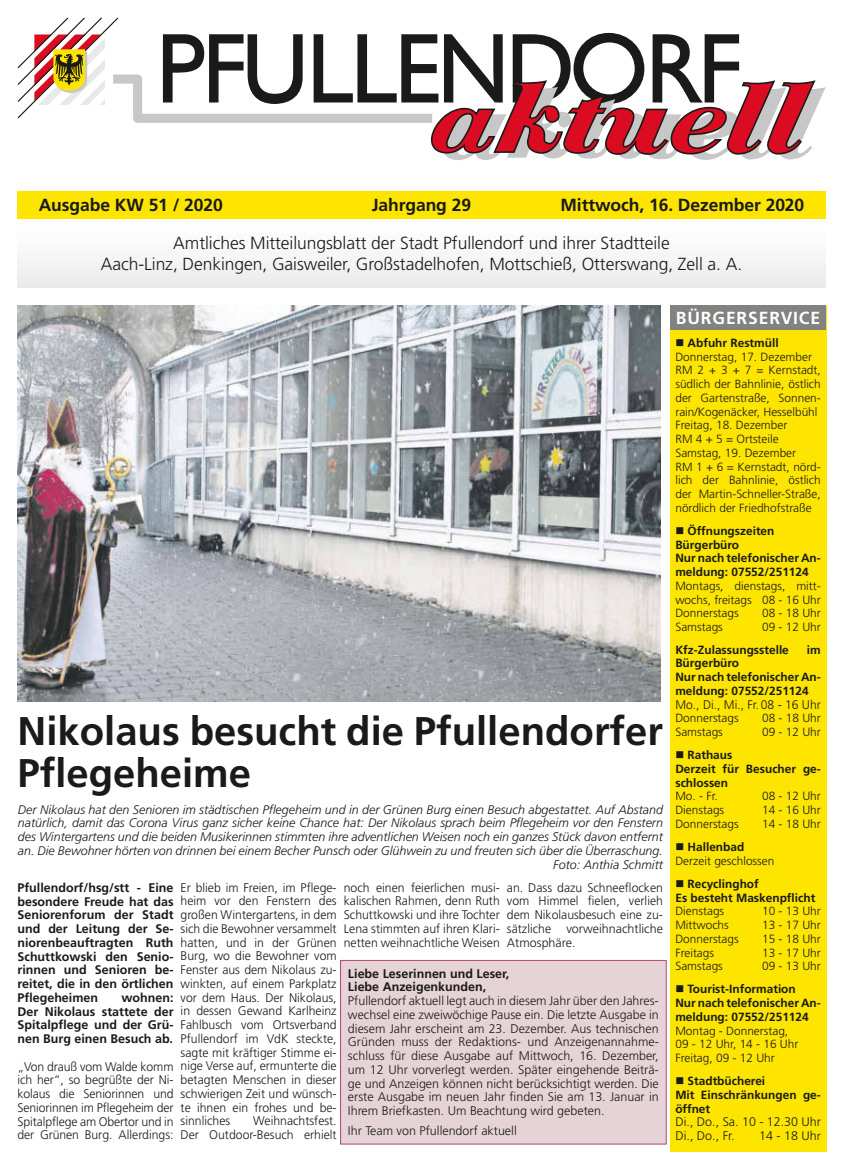
<style>
.page{position:relative;width:844px;height:1169px;background:#fff}
.page>*{position:absolute;margin:0;border:0;box-sizing:border-box;transform-origin:0 0}
.t1{font:700 40px/42.5px "Frutiger LT Std";color:#1a1a18}
.t2{font:300 17.5px/21.2px "Frutiger LT Std";letter-spacing:-.005em;color:#1a1a18;text-align:center}
.t3{font:700 17.5px "Frutiger LT Std";letter-spacing:-.005em;color:#1a1a18}
.t4{font:700 17.5px "Frutiger LT Std";letter-spacing:.05em;color:#fff}
.t5{font:300 12.5px/13.8px "Frutiger LT Std";color:#1a1a18;text-align:justify}
.t6{font:italic 300 12.5px/13.8px "Frutiger LT Std";color:#1a1a18;text-align:right}
.t7{font:700 12.5px/13.8px "Frutiger";color:#1a1a18;text-align:justify}
.t8{font:300 11.88px/13.8px "Frutiger LT Std";color:#1a1a18}
.t9{font:700 11.88px/13.8px "Frutiger";color:#1a1a18}
.s1{font-size:11.88px}
</style>
<div class="page">
<svg style="left:18px;top:17px;width:807px;height:143px"></svg>
<div style="left:18px;top:218px;width:807px;height:70px;background:#f6f6f6"></div>
<div style="left:18px;top:191px;width:807px;height:27px;background:#fde500"></div>
<div style="left:670px;top:306px;width:156px;height:845px;background:#fde500"></div>
<div style="left:670px;top:306px;width:156px;height:24px;background:#828281"></div>
<div style="left:340px;top:960px;width:326px;height:184px;background:#e6d3d8"></div>
<div style="left:340px;top:960px;width:326px;height:184px;border:1px solid #b14669"></div>
<img style="left:18px;top:306px;width:643px;height:395px">
<h2 class="t3" style="left:39px;top:195px;width:186px">Ausgabe KW 51 / 2020</h2>
<h2 class="t3" style="left:372px;top:195px;width:101px">Jahrgang 29</h2>
<h2 class="t3" style="left:560px;top:195px;width:245px">Mittwoch, 16. Dezember 2020</h2>
<h2 class="t2" style="left:101px;top:233px;width:643px">Amtliches Mitteilungsblatt der Stadt Pfullendorf und ihrer Stadtteile<br>Aach-Linz, Denkingen, Gaisweiler, Großstadelhofen, Mottschieß, Otterswang, Zell a. A.</h2>
<h2 class="t4" style="left:676px;top:308px;width:146px">BÜRGERSERVICE</h2>
<h1 class="t1" style="left:18px;top:710px;width:647px">Nikolaus besucht die Pfullendorfer<br>Pflegeheime</h1>
<p class="t6" style="left:18px;top:802px;width:646px">Der Nikolaus hat den Senioren im städtischen Pflegeheim und in der Grünen Burg einen Besuch abgestattet. Auf Abstand natürlich, damit das Corona Virus ganz sicher keine Chance hat: Der Nikolaus sprach beim Pflegeheim vor den Fenstern des Wintergartens und die beiden Musikerinnen stimmten ihre adventlichen Weisen noch ein ganzes Stück davon entfernt an. Die Bewohner hörten von drinnen bei einem Becher Punsch oder Glühwein zu und freuten sich über die Überraschung.<br>Foto: Anthia Schmitt</p>
<p class="t5" style="left:181px;top:880px;width:158px">Er blieb im Freien, im Pflege&shy;heim vor den Fenstern des großen Wintergartens, in dem sich die Bewohner versammelt hatten, und in der Grünen Burg, wo die Bewohner vom Fenster aus dem Nikolaus zu&shy;winkten, auf einem Parkplatz vor dem Haus. Der Nikolaus, in dessen Gewand Karlheinz Fahlbusch vom Ortsverband Pfullendorf im VdK steckte, sagte mit kräftiger Stimme ei&shy;nige Verse auf, ermunterte die betagten Menschen in dieser schwierigen Zeit und wünsch&shy;te ihnen ein frohes und be&shy;sinnliches</p>
<p class="t7" style="left:18px;top:880px;width:158px">Pfullendorf/hsg/stt - Eine besondere Freude hat das Seniorenforum der Stadt und der Leitung der Se&shy;niorenbeauftragten Ruth Schuttkowski den Senio&shy;rinnen und Senioren be&shy;reitet, die in den örtlichen Pflegeheimen</p>
<p class="t7" style="left:18px;top:990px;width:158px;text-indent:104px">wohnen:<br>Der Nikolaus stattete der Spitalpflege und der Grü&shy;nen Burg einen Besuch ab.</p>
<p class="t5" style="left:18px;top:1059px;width:158px">„Von drauß vom Walde komm ich her“, so begrüßte der Ni&shy;kolaus die Seniorinnen und Seniorinnen im Pflegeheim der Spitalpflege am Obertor und in der Grünen Burg. Allerdings:</p>
<p class="t5" style="left:181px;top:1114px;width:158px;text-align:right">Weihnachtsfest.<br>Der Outdoor-Besuch erhielt</p>
<p class="t5" style="left:344px;top:880px;width:158px">noch einen feierlichen musi&shy;kalischen Rahmen, denn Ruth Schuttkowski und ihre Tochter Lena stimmten auf ihren Klari&shy;netten weihnachtliche Weisen</p>
<p class="t5" style="left:507px;top:880px;width:158px">an. Dass dazu Schneeflocken vom Himmel fielen, verlieh dem Nikolausbesuch eine zu&shy;sätzliche vorweihnachtliche Atmosphäre.</p>
<p class="t7" style="left:348px;top:966px;width:163px">Liebe Leserinnen und Leser,<br>Liebe Anzeigenkunden,</p>
<p class="t5" style="left:348px;top:994px;width:312px">Pfullendorf aktuell legt auch in diesem Jahr über den Jahres&shy;wechsel eine zweiwöchige Pause ein. Die letzte Ausgabe in diesem Jahr erscheint am 23. Dezember. Aus technischen Gründen muss der Redaktions- und Anzeigenannahme&shy;schluss für diese Ausgabe auf Mittwoch, 16. Dezember, um 12 Uhr vorverlegt werden. Später eingehende Beiträ&shy;ge und Anzeigen können nicht berücksichtigt werden. Die erste Ausgabe im neuen Jahr finden Sie am 13. Januar in Ihrem Briefkasten. Um Beachtung wird gebeten.</p>
<p class="t5" style="left:348px;top:1124px;width:170px">Ihr Team von Pfullendorf aktuell</p>
<p class="t9" style="left:675px;top:336px;width:105px">■ Abfuhr Restmüll</p>
<p class="t8" style="left:675px;top:350px;width:147px">Donnerstag, 17. Dezember<br>RM 2 + 3 + 7 = Kernstadt, südlich der Bahnlinie, östlich der Gartenstraße, Sonnen&shy;rain/Kogenäcker, Hesselbühl<br>Freitag, 18. Dezember<br>RM 4 + 5 = Ortsteile<br>Samstag, 19. Dezember<br>RM 1 + 6 = Kernstadt, nörd&shy;lich der Bahnlinie, östlich der Martin-Schneller-Straße, nördlich der Friedhofstraße</p>
<p class="t9" style="left:675px;top:524px;width:147px">■ Öffnungszeiten<br>Bürgerbüro<br>Nur nach telefonischer An&shy;meldung: 07552/251124</p>
<p class="t8" style="left:675px;top:579px;width:147px;text-align:justify">Montags, dienstags, mitt&shy;wochs, freitags 08 - 16 Uhr Donnerstags</p>
<p class="t8" style="left:762px;top:607px;width:60px">08 - 18 Uhr</p>
<p class="t8" style="left:675px;top:620px;width:49px">Samstags</p>
<p class="t8" style="left:762px;top:620px;width:60px">09 - 12 Uhr</p>
<p class="t9" style="left:675px;top:642px;width:115px">Kfz-Zulassungsstelle</p>
<p class="t9" style="left:807px;top:642px;width:15px">im</p>
<p class="t9" style="left:675px;top:656px;width:147px">Bürgerbüro<br>Nur nach telefonischer An&shy;meldung: 07552/251124</p>
<p class="t5" style="left:675px;top:698px;width:147px">Mo., Di., Mi., Fr.08 - 16 Uhr</p>
<p class="t8" style="left:675px;top:712px;width:65px">Donnerstags</p>
<p class="t8" style="left:762px;top:712px;width:60px">08 - 18 Uhr</p>
<p class="t8" style="left:675px;top:725px;width:49px">Samstags</p>
<p class="t8" style="left:762px;top:725px;width:60px">09 - 12 Uhr</p>
<p class="t9" style="left:675px;top:748px;width:147px">■ Rathaus<br>Derzeit für Besucher ge&shy;schlossen</p>
<p class="t8" style="left:675px;top:790px;width:44px">Mo. - Fr.</p>
<p class="t8" style="left:762px;top:790px;width:60px">08 - 12 Uhr</p>
<p class="t8" style="left:675px;top:803px;width:50px">Dienstags</p>
<p class="t8" style="left:762px;top:803px;width:60px">14 - 16 Uhr</p>
<p class="t8" style="left:675px;top:817px;width:65px">Donnerstags</p>
<p class="t8" style="left:762px;top:817px;width:60px">14 - 18 Uhr</p>
<p class="t9" style="left:675px;top:840px;width:70px">■ Hallenbad</p>
<p class="t8" style="left:675px;top:854px;width:100px">Derzeit geschlossen</p>
<p class="t9" style="left:675px;top:876px;width:141px">■ Recyclinghof<br>Es besteht Maskenpflicht</p>
<p class="t8" style="left:675px;top:904px;width:50px">Dienstags</p>
<p class="t8" style="left:762px;top:904px;width:60px">10 - 13 Uhr</p>
<p class="t8" style="left:675px;top:918px;width:55px">Mittwochs</p>
<p class="t8" style="left:762px;top:918px;width:60px">13 - 17 Uhr</p>
<p class="t8" style="left:675px;top:932px;width:65px">Donnerstags</p>
<p class="t8" style="left:762px;top:932px;width:60px">15 - 18 Uhr</p>
<p class="t8" style="left:675px;top:946px;width:40px">Freitags</p>
<p class="t8" style="left:762px;top:946px;width:60px">13 - 17 Uhr</p>
<p class="t8" style="left:675px;top:959px;width:49px">Samstags</p>
<p class="t8" style="left:762px;top:959px;width:60px">09 - 13 Uhr</p>
<p class="t9" style="left:675px;top:982px;width:147px">■ Tourist-Information<br>Nur nach telefonischer An&shy;meldung: 07552/251124</p>
<p class="t8" style="left:675px;top:1024px;width:125px">Montag - Donnerstag,<br>09 - 12 Uhr, 14 - 16 Uhr<br>Freitag, 09 - 12 Uhr</p>
<p class="t9" style="left:675px;top:1074px;width:147px">■ Stadtbücherei<br>Mit Einschränkungen ge&shy;öffnet</p>
<p class="t5" style="left:675px;top:1115px;width:147px">Di., Do., Sa. 10 - 12.30 Uhr<br>Di., Do., Fr.</p>
<p class="t5" style="left:759px;top:1129px;width:63px">14 - 18 Uh<span class="s1">r</span></p>
</div>
